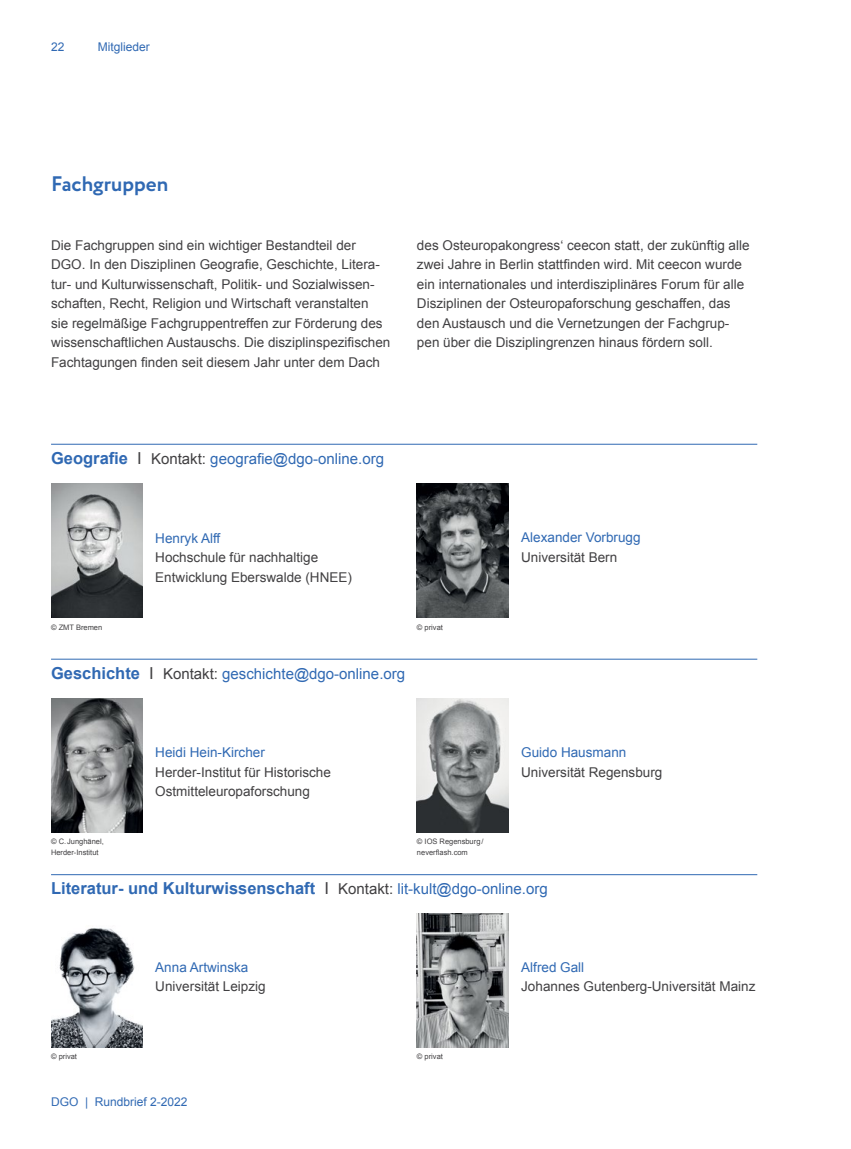
<style>
.page{position:relative;width:851px;height:1149px;background:#fff}
.page>*{position:absolute;margin:0;border:0;box-sizing:border-box;transform-origin:0 0}
.t1{font:700 21px "Circe";color:#3069b3}
.t2{font:700 16.5px "Arial";color:#3069b3}
.t3{font:15px "Arial";color:#3069b3}
.t4{font:13.5px/19.5px "Arial";color:#414042}
.t5{font:13.5px "Arial";color:#3069b3}
.t6{font:12px "Arial";color:#3069b3}
.t7{font:7.5px/10.5px "Arial";color:#414042}
.s1{font-weight:700;font-size:16.5px}
.s2{font-size:16.5px;color:#414042}
.s3{color:#414042}
.s4{font-weight:400;color:#414042}
.s5{font-weight:400;font-size:15px;color:#414042}
.s6{font-weight:400;font-size:15px}
</style>
<div class="page">
<img style="left:417px;top:483px;width:91px;height:134px">
<img style="left:417px;top:698px;width:91px;height:134px">
<img style="left:417px;top:913px;width:91px;height:133px">
<img style="left:51px;top:483px;width:91px;height:134px">
<img style="left:51px;top:698px;width:91px;height:134px">
<img style="left:51px;top:928px;width:91px;height:118px">
<hr style="left:51px;top:874px;width:706px;height:1px;background:#3069b3">
<hr style="left:51px;top:658px;width:706px;height:1px;background:#3069b3">
<hr style="left:51px;top:443px;width:706px;height:1px;background:#3069b3">
<p class="t6" style="left:51px;top:39px;width:15px">22</p>
<p class="t6" style="left:98px;top:39px;width:54px">Mitglieder</p>
<h1 class="t1" style="left:51px;top:170px;width:119px">Fachgruppen</h1>
<p class="t4" style="left:51px;top:235px;width:341px">Die Fachgruppen sind ein wichtiger Bestandteil der DGO. In den Disziplinen Geografie, Geschichte, Litera&shy;tur- und Kulturwissenschaft, Politik- und Sozialwissen&shy;schaften, Recht, Religion und Wirtschaft veranstalten<br>sie regelmäßige Fachgruppentreffen zur Förderung des wissenschaftlichen Austauschs. Die disziplinspezifischen Fachtagungen finden seit diesem Jahr unter dem Dach</p>
<p class="t4" style="left:417px;top:235px;width:334px">des Osteuropakongress‘ ceecon statt, der zukünftig alle zwei Jahre in Berlin stattfinden wird. Mit ceecon wurde ein internationales und interdisziplinäres Forum für alle Disziplinen der Osteuropaforschung geschaffen, das den Austausch und die Vernetzungen der Fachgrup&shy;pen über die Disziplingrenzen hinaus fördern soll.</p>
<p class="t3" style="left:51px;top:449px;width:334px"><span class="s1">Geografie</span> <span class="s2">I</span> <span class="s3">Kontakt:</span> geografie@dgo-online.org</p>
<p class="t5" style="left:155px;top:528px;width:67px">Henryk Alff</p>
<p class="t4" style="left:155px;top:547px;width:198px">Hochschule für nachhaltige<br>Entwicklung Eberswalde (HNEE)</p>
<p class="t7" style="left:51px;top:621px;width:53px">© ZMT Bremen</p>
<p class="t7" style="left:417px;top:621px;width:27px">© privat</p>
<p class="t3" style="left:51px;top:663px;width:355px"><span class="s1">Geschichte</span> <span class="s2">I</span> <span class="s3">Kontakt:</span> geschichte@dgo-online.org</p>
<p class="t7" style="left:51px;top:836px;width:54px">© C.Junghänel,<br>Herder-Institut</p>
<p class="t5" style="left:155px;top:743px;width:111px">Heidi Hein-Kircher</p>
<p class="t4" style="left:155px;top:762px;width:177px">Herder-Institut für Historische<br>Ostmitteleuropaforschung</p>
<p class="t7" style="left:417px;top:836px;width:68px">© IOS Regensburg/ neverflash.com</p>
<p class="t5" style="left:521px;top:528px;width:121px">Alexander Vorbrugg</p>
<p class="t4" style="left:521px;top:547px;width:98px">Universität Bern</p>
<p class="t5" style="left:521px;top:743px;width:107px">Guido Hausmann</p>
<p class="t4" style="left:521px;top:762px;width:143px">Universität Regensburg</p>
<p class="t2" style="left:51px;top:876px;width:498px">Literatur- und Kulturwissenschaft <span class="s4">I</span> <span class="s5">Kontakt:</span> <span class="s6">lit-kult@dgo-online.org</span></p>
<p class="t7" style="left:51px;top:1050px;width:27px">© privat</p>
<p class="t5" style="left:155px;top:957px;width:95px">Anna Artwinska</p>
<p class="t4" style="left:155px;top:976px;width:112px">Universität Leipzig</p>
<p class="t6" style="left:51px;top:1093px;width:138px">DGO | Rundbrief 2-2022</p>
<p class="t7" style="left:417px;top:1050px;width:27px">© privat</p>
<p class="t5" style="left:521px;top:957px;width:65px">Alfred Gall</p>
<p class="t4" style="left:521px;top:976px;width:236px">Johannes Gutenberg-Universität Mainz</p>
</div>
